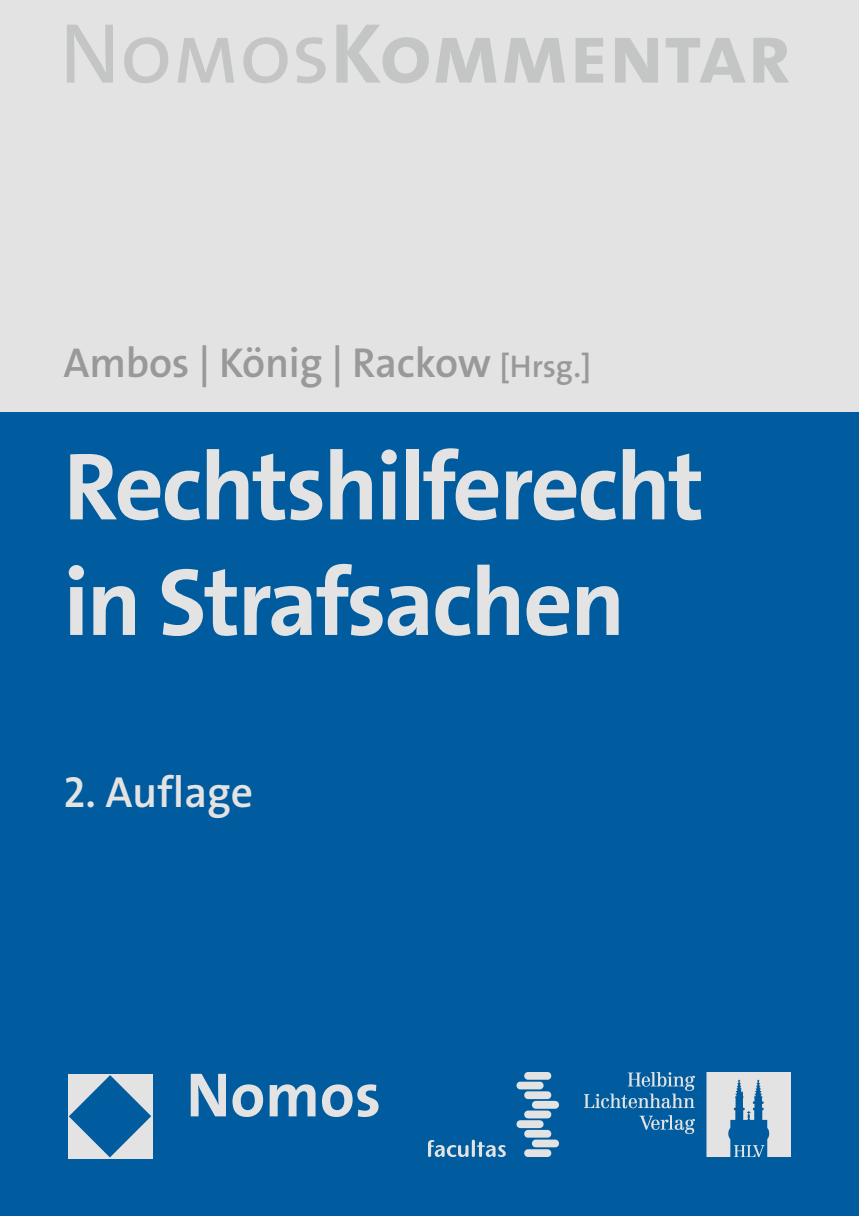
<style>
.page{position:relative;width:859px;height:1216px;background:#fff}
.page>*{position:absolute;margin:0;border:0;box-sizing:border-box;transform-origin:0 0}
.t1{font:700 96.25px/115.5px "The Sans Os F";letter-spacing:-.025em;color:#e3e3e3}
.t2{font:700 85.75px "The Sans Os F";letter-spacing:-.005em;color:#c4c5c5}
.t3{font:700 63px "The Sans Os F";color:#e3e3e3}
.t4{font:600 43.75px "The Sans Os F";color:#e3e3e3}
.t5{font:600 42px "The Sans Os F";letter-spacing:-.005em;color:#999}
.s1{font-weight:400}
.s2{font-size:31.5px}
</style>
<div class="page">
<div style="left:0;top:396px;width:858px;height:819px;background:#005c9e"></div>
<div style="left:0;top:0;width:858px;height:412px;background:#e3e3e3"></div>
<div style="left:68px;top:1073px;width:84px;height:85px;background:#e3e3e3"></div>
<svg style="left:69px;top:1075px;width:82px;height:82px"></svg>
<img style="left:584px;top:1072px;width:206px;height:84px">
<img style="left:428px;top:1072px;width:130px;height:84px">
<p class="t2" style="left:60px;top:-1px;width:733px"><span class="s1">Nomos</span>Kommentar</p>
<p class="t5" style="left:63px;top:335px;width:529px">Ambos | König | Rackow <span class="s2">[Hrsg.]</span></p>
<p class="t1" style="left:63px;top:430px;width:642px">Rechtshilferecht in Strafsachen</p>
<p class="t4" style="left:63px;top:764px;width:191px">2. Auflage</p>
<p class="t3" style="left:186px;top:1054px;width:196px">Nomos</p>
</div>
